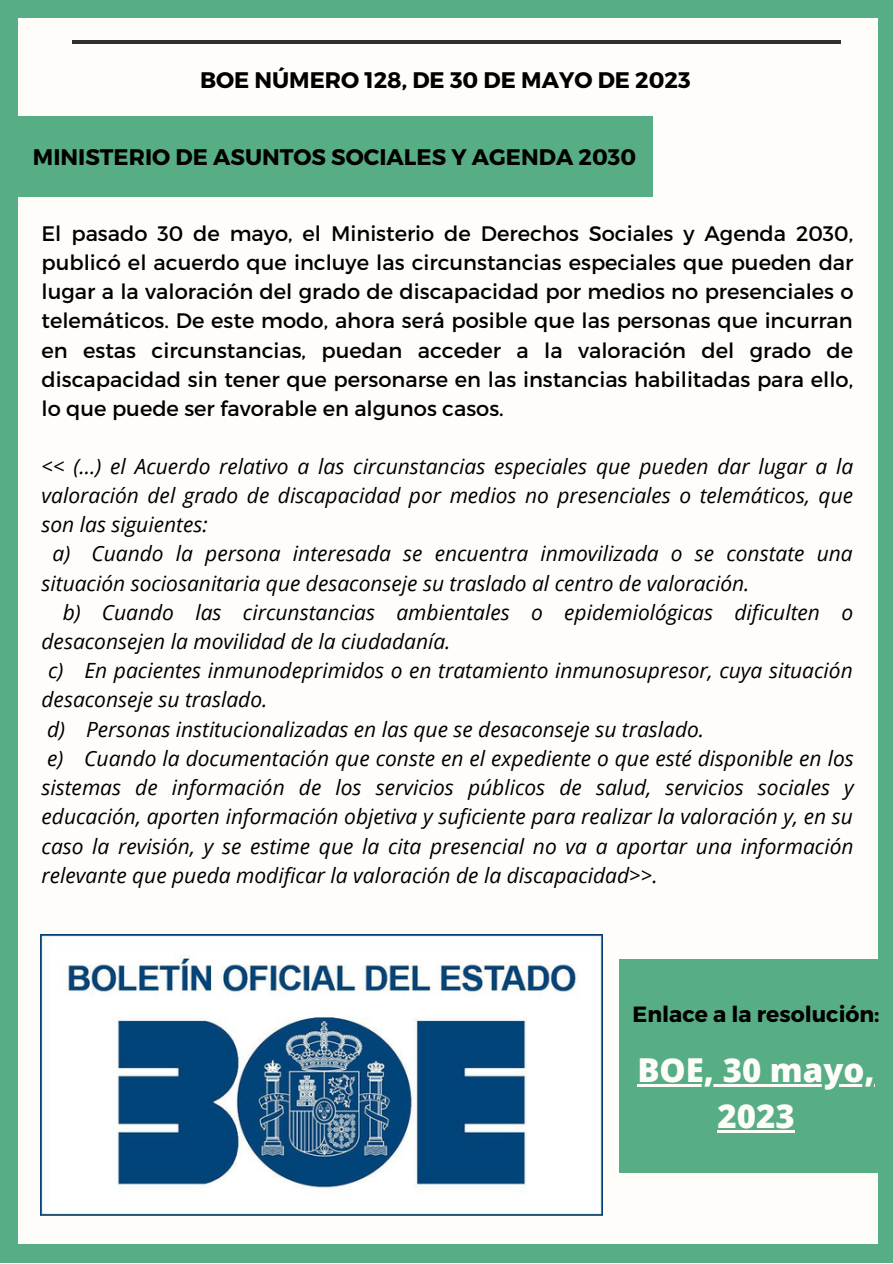
<style>
.page{position:relative;width:893px;height:1264px;background:#fff}
.page>*{position:absolute;margin:0;border:0;box-sizing:border-box;transform-origin:0 0}
.t1{font:800 33px/46px "Open Sans";color:#fffdfa;text-align:center}
.t2{font:700 22.5px "Montserrat";color:#000}
.t3{font:700 21.9px "Montserrat";color:#000}
.t4{font:italic 21px/29.2px "Open Sans";color:#000}
.t5{font:21px/29.2px "Montserrat";color:#000;text-align:justify}
</style>
<div class="page">
<div style="left:0;top:0;width:892px;height:1262px;background:#57ad84"></div>
<div style="left:18px;top:18px;width:859px;height:1226px;background:#fffdfa"></div>
<hr style="left:72px;top:40px;width:768px;height:4px;background:#303030">
<div style="left:0;top:116px;width:652px;height:80px;background:#57ad84"></div>
<img style="left:40px;top:934px;width:562px;height:281px">
<div style="left:619px;top:959px;width:273px;height:214px;background:#57ad84"></div>
<hr style="left:637px;top:1084px;width:237px;height:2px;background:#fffdfa">
<hr style="left:717px;top:1130px;width:77px;height:2px;background:#fffdfa">
<p class="t2" style="left:200px;top:65px;width:492px">BOE NÚMERO 128, DE 30 DE MAYO DE 2023</p>
<p class="t2" style="left:33px;top:142px;width:604px">MINISTERIO DE ASUNTOS SOCIALES Y AGENDA 2030</p>
<p class="t5" style="left:42px;top:217px;width:813px">El pasado 30 de mayo, el Ministerio de Derechos Sociales y Agenda 2030, publicó el acuerdo que incluye las circunstancias especiales que pueden dar lugar a la valoración del grado de discapacidad por medios no presenciales o telemáticos. De este modo, ahora será posible que las personas que incurran en estas circunstancias, puedan acceder a la valoración del grado de discapacidad sin tener que personarse en las instancias habilitadas para ello, lo que puede ser favorable en algunos casos.</p>
<p class="t4" style="left:42px;top:451px;width:813px;text-align:justify">&lt;&lt; (...) el Acuerdo relativo a las circunstancias especiales que pueden dar lugar a la valoración del grado de discapacidad por medios no presenciales o telemáticos, que son las siguientes:</p>
<p class="t4" style="left:42px;top:538px;width:812px;text-indent:11px">a) Cuando la persona interesada se encuentra inmovilizada o se constate una situación sociosanitaria que desaconseje su traslado al centro de valoración.</p>
<p class="t4" style="left:42px;top:597px;width:813px;text-indent:21px">b) Cuando las circunstancias ambientales o epidemiológicas dificulten o desaconsejen la movilidad de la ciudadanía.</p>
<p class="t4" style="left:42px;top:655px;width:812px;text-indent:7px">c) En pacientes inmunodeprimidos o en tratamiento inmunosupresor, cuya situación desaconseje su traslado.</p>
<p class="t4" style="left:47px;top:714px;width:658px">d) Personas institucionalizadas en las que se desaconseje su traslado.</p>
<p class="t4" style="left:42px;top:743px;width:813px;text-align:justify">e) Cuando la documentación que conste en el expediente o que esté disponible en los sistemas de información de los servicios públicos de salud, servicios sociales y educación, aporten información objetiva y suficiente para realizar la valoración y, en su caso la revisión, y se estime que la cita presencial no va a aportar una información relevante que pueda modificar la valoración de la discapacidad&gt;&gt;.</p>
<p class="t3" style="left:632px;top:999px;width:248px">Enlace a la resolución:</p>
<p class="t1" style="left:637px;top:1046px;width:239px">BOE, 30 mayo,<br>2023</p>
</div>
